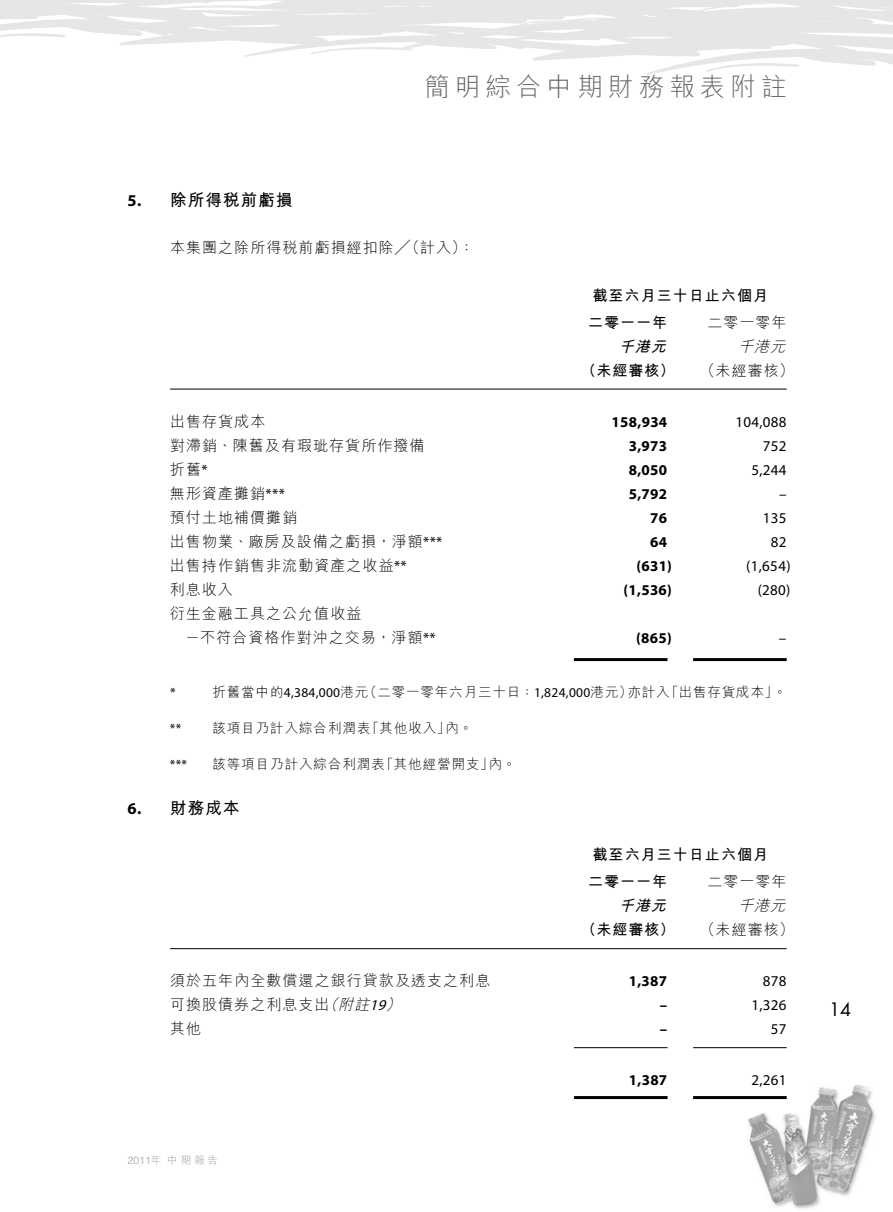
<style>
.page{position:relative;width:893px;height:1212px;background:#fff}
.page>*{position:absolute;margin:0;border:0;box-sizing:border-box;transform-origin:0 0}
.t1{font:300 25.5px "M Hei HK";letter-spacing:.2em;color:#666565}
.t2{font:18px "Futura Std";color:#000}
.t3{font:700 16.5px "M Hei HK";letter-spacing:.07em;color:#000}
.t4{font:700 16.5px "Myriad Pro";color:#000}
.t5{font:300 15px/24px "M Hei HK";letter-spacing:.07em;color:#000}
.t6{font:700 15px "Myriad Pro";letter-spacing:.02em;color:#000}
.t7{font:15px "Myriad Pro";letter-spacing:.02em;color:#000}
.t8{font:700 15px "M Hei HK";letter-spacing:.07em;color:#000}
.t9{font:italic 300 15px "M Hei HK";color:#000}
.t10{font:italic 700 15px "M Hei HK";color:#000}
.t11{font:italic 15px "Myriad Pro";color:#000}
.t12{font:300 13.5px "M Hei HK";letter-spacing:.07em;color:#000}
.t13{font:13.5px "Myriad Pro";letter-spacing:.02em;color:#000}
.t14{font:300 10.5px "Helvetica LT Std";color:#9f9fa0}
.t15{font:300 10.5px "M Hei HK";color:#9f9fa0}
.s1{font-family:"Myriad Pro";font-weight:400}
.s2{font-family:"M Hei HK";font-weight:300}
.s3{font-family:"M Hei HK"}
</style>
<div class="page">
<img style="left:708px;top:1085px;width:167px;height:124px">
<svg style="left:0;top:0;width:893px;height:75px"></svg>
<hr style="left:170px;top:389px;width:617px;height:1px;background:#000">
<hr style="left:574px;top:658px;width:93px;height:3px;background:#000">
<hr style="left:693px;top:658px;width:94px;height:3px;background:#000">
<hr style="left:170px;top:948px;width:617px;height:1px;background:#000">
<hr style="left:574px;top:1047px;width:93px;height:1px;background:#000">
<hr style="left:693px;top:1047px;width:94px;height:1px;background:#000">
<hr style="left:574px;top:1096px;width:93px;height:3px;background:#000">
<hr style="left:693px;top:1096px;width:94px;height:3px;background:#000">
<h1 class="t1" style="left:425px;top:69px;width:364px">簡明綜合中期財務報表附註</h1>
<p class="t4" style="left:128px;top:190px;width:15px">5.</p>
<p class="t4" style="left:128px;top:797px;width:15px">6.</p>
<p class="t3" style="left:170px;top:188px;width:124px">除所得稅前虧損</p>
<p class="t5" style="left:170px;top:235px;width:306px">本集團之除所得稅前虧損經扣除╱（計入：(</p>
<p class="t8" style="left:592px;top:284px;width:177px">截至六月三十日止六個月</p>
<p class="t5" style="left:707px;top:310px;width:81px">二零一零年</p>
<p class="t8" style="left:588px;top:311px;width:81px">二零一一年</p>
<p class="t10" style="left:619px;top:335px;width:54px">千港元</p>
<p class="t9" style="left:738px;top:336px;width:54px">千港元</p>
<p class="t8" style="left:581px;top:359px;width:95px">（未經審核）</p>
<p class="t5" style="left:700px;top:358px;width:95px">（未經審核(</p>
<p class="t5" style="left:170px;top:409px;width:97px">出售存貨成本</p>
<p class="t6" style="left:612px;top:412px;width:57px">158,934</p>
<p class="t7" style="left:735px;top:412px;width:53px">104,088</p>
<p class="t5" style="left:170px;top:433px;width:256px">對滯銷、陳舊及有瑕玼存貨所作撥備</p>
<p class="t6" style="left:629px;top:436px;width:40px">3,973</p>
<p class="t7" style="left:763px;top:436px;width:25px">752</p>
<p class="t5" style="left:170px;top:457px;width:39px">折舊<span class="s1">*</span></p>
<p class="t6" style="left:629px;top:460px;width:40px">8,050</p>
<p class="t7" style="left:751px;top:460px;width:37px">5,244</p>
<p class="t5" style="left:170px;top:481px;width:116px">無形資產攤銷 <span class="s1">***</span></p>
<p class="t6" style="left:629px;top:484px;width:40px">5,792</p>
<p class="t7" style="left:779px;top:484px;width:9px">–</p>
<p class="t5" style="left:170px;top:505px;width:129px">預付土地補價攤銷</p>
<p class="t6" style="left:650px;top:508px;width:18px">76</p>
<p class="t7" style="left:763px;top:508px;width:25px">135</p>
<p class="t5" style="left:170px;top:529px;width:274px">出售物業、廠房及設備之虧損，淨額 <span class="s1">***</span></p>
<p class="t6" style="left:650px;top:532px;width:18px">64</p>
<p class="t7" style="left:771px;top:532px;width:17px">82</p>
<p class="t5" style="left:170px;top:553px;width:238px">出售持作銷售非流動資產之收益 <span class="s1">**</span></p>
<p class="t6" style="left:636px;top:556px;width:37px">)631(</p>
<p class="t7" style="left:746px;top:556px;width:46px">)1,654(</p>
<p class="t5" style="left:170px;top:577px;width:193px">利息收入<br>衍生金融工具之公允值收益</p>
<p class="t6" style="left:623px;top:580px;width:50px">)1,536(</p>
<p class="t7" style="left:758px;top:580px;width:34px">)280(</p>
<p class="t5" style="left:185px;top:625px;width:252px">－不符合資格作對沖之交易，淨額 <span class="s1">**</span></p>
<p class="t6" style="left:636px;top:628px;width:37px">)865(</p>
<p class="t7" style="left:779px;top:628px;width:9px">–</p>
<p class="t13" style="left:170px;top:684px;width:7px">*</p>
<p class="t13" style="left:170px;top:720px;width:13px">**</p>
<p class="t12" style="left:364px;top:682px;width:270px">（二零一零年六月三十日：<span class="s1">1,824,000</span>港元）</p>
<p class="t12" style="left:665px;top:682px;width:114px">「出售存貨成本「</p>
<p class="t13" style="left:213px;top:684px;width:157px"><span class="s2">折舊當中的</span>4,384,000<span class="s2">港元</span></p>
<p class="t12" style="left:627px;top:682px;width:44px">亦計入</p>
<p class="t12" style="left:773px;top:682px;width:15px">。</p>
<p class="t12" style="left:212px;top:718px;width:160px">該項目乃計入綜合利潤表</p>
<p class="t12" style="left:366px;top:718px;width:86px">「其他收入」</p>
<p class="t12" style="left:445px;top:718px;width:29px">內。</p>
<p class="t12" style="left:380px;top:754px;width:115px">「其他經營開支」</p>
<p class="t12" style="left:212px;top:754px;width:174px">該等項目乃計入綜合利潤表</p>
<p class="t12" style="left:489px;top:754px;width:29px">內。</p>
<p class="t13" style="left:170px;top:756px;width:19px">***</p>
<p class="t3" style="left:170px;top:796px;width:71px">財務成本</p>
<p class="t8" style="left:593px;top:844px;width:177px">截至六月三十日止六個月</p>
<p class="t5" style="left:707px;top:869px;width:81px">二零一零年</p>
<p class="t8" style="left:588px;top:871px;width:81px">二零一一年</p>
<p class="t10" style="left:619px;top:895px;width:54px">千港元</p>
<p class="t9" style="left:738px;top:895px;width:54px">千港元</p>
<p class="t8" style="left:581px;top:919px;width:95px">（未經審核）</p>
<p class="t5" style="left:700px;top:917px;width:95px">（未經審核(</p>
<p class="t5" style="left:170px;top:968px;width:322px">須於五年內全數償還之銀行貸款及透支之利息</p>
<p class="t6" style="left:629px;top:971px;width:40px">1,387</p>
<p class="t7" style="left:763px;top:972px;width:25px">878</p>
<p class="t9" style="left:323px;top:994px;width:22px">（</p>
<p class="t9" style="left:386px;top:994px;width:22px">(</p>
<p class="t9" style="left:338px;top:994px;width:38px">附註</p>
<p class="t5" style="left:170px;top:992px;width:161px">可換股債券之利息支出</p>
<p class="t11" style="left:370px;top:996px;width:22px">19</p>
<p class="t6" style="left:660px;top:995px;width:9px">–</p>
<p class="t7" style="left:751px;top:996px;width:37px">1,326</p>
<p class="t5" style="left:170px;top:1016px;width:33px">其他</p>
<p class="t6" style="left:660px;top:1019px;width:9px">–</p>
<p class="t7" style="left:771px;top:1020px;width:17px">57</p>
<p class="t6" style="left:629px;top:1070px;width:40px">1,387</p>
<p class="t7" style="left:751px;top:1071px;width:37px">2,261</p>
<p class="t15" style="left:167px;top:1152px;width:52px">中期報告</p>
<p class="t14" style="left:128px;top:1153px;width:35px">2011<span class="s3">年</span></p>
<p class="t2" style="left:829px;top:998px;width:24px">14</p>
</div>
